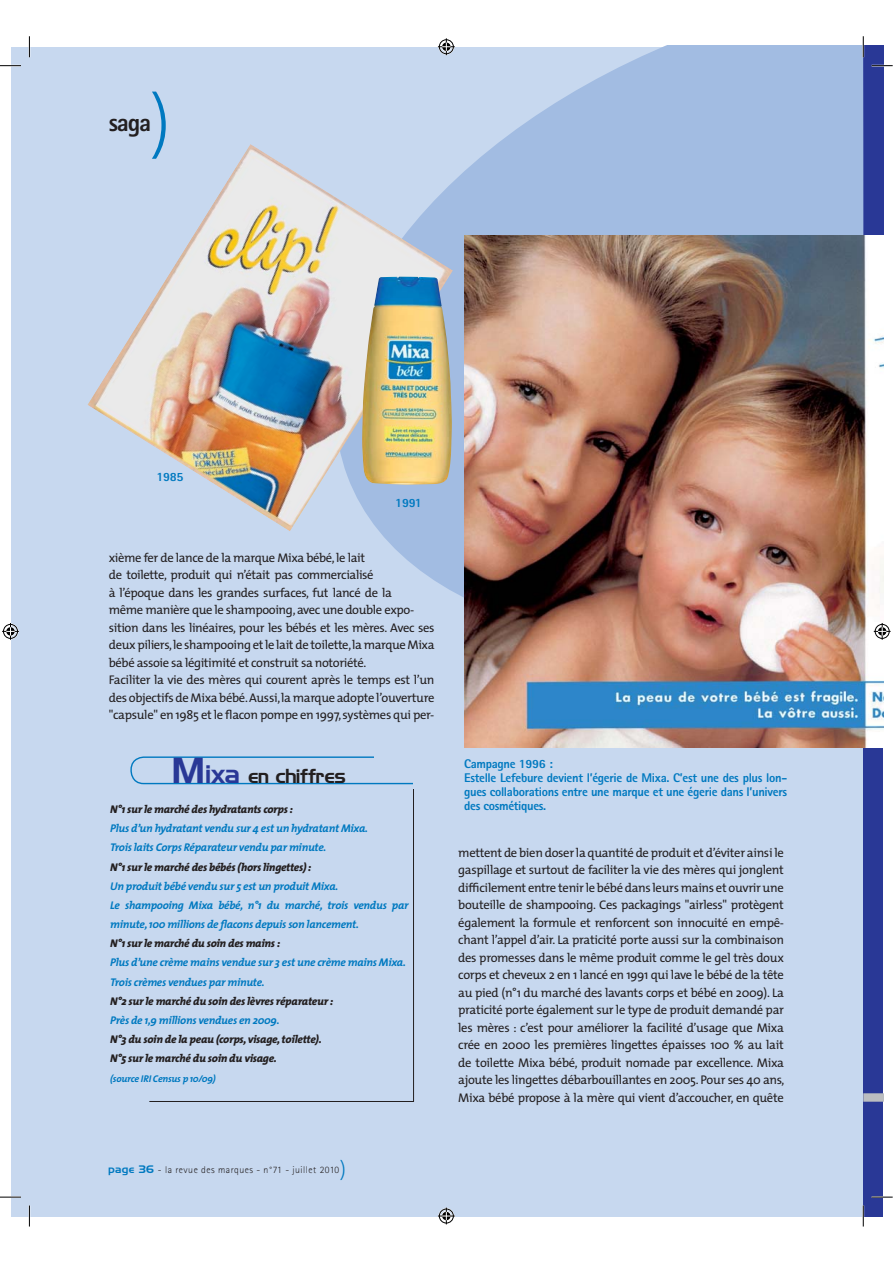
<style>
.page{position:relative;width:893px;height:1263px;background:#fff}
.page>*{position:absolute;margin:0;border:0;box-sizing:border-box;transform-origin:0 0}
.t1{font:300 70.05px "The Mix";color:#0079c0}
.t2{font:800 25.2px "Rotis Sans Serif";color:#231f20}
.t3{font:18.15px "Hancock Park Laser";color:#231f20}
.t4{font:12.6px/17.5px "The Mix";letter-spacing:-.03em;color:#231f20}
.t5{font:800 12.6px/13.8px "Rotis Sans Serif";letter-spacing:-.025em;color:#0079c0}
.t6{font:italic 700 11.25px/19.2px "The Mix";letter-spacing:-.025em;color:#0079c0}
.t7{font:italic 800 11.25px/19.2px "The Mix";letter-spacing:-.025em;color:#231f20}
.t8{font:300 9.75px "Rotis Sans Serif";letter-spacing:.05em;color:#231f20}
.t9{font:italic 700 9.75px "The Mix";letter-spacing:-.025em;color:#0079c0}
.s1{font-size:32.55px;color:#293896}
.s2{font-size:23.85px;color:#293896}
.s3{font-family:"Hancock Park Laser";font-weight:400;color:#0079c0}
.s4{font-family:"The Mix";font-size:21px;color:#0079c0}
</style>
<div class="page">
<div style="left:12px;top:47px;width:851px;height:1170px;background:#c7d8ef"></div>
<div style="left:863px;top:47px;width:20px;height:1170px;background:#293896"></div>
<svg style="left:863px;top:1093px;width:20px;height:9px"></svg>
<div style="left:130px;top:756px;width:331px;height:28px;border:1px solid #0079c0;border-radius:13px"></div>
<hr style="left:413px;top:784px;width:1px;height:318px;background:#231f20">
<hr style="left:149px;top:1101px;width:265px;height:1px;background:#231f20">
<div style="left:414px;top:776px;width:46px;height:13px;background:#c7d8ef"></div>
<div style="left:374px;top:739px;width:102px;height:39px;background:#c7d8ef"></div>
<svg style="left:379px;top:46px;width:484px;height:552px;fill:#a2bce2"></svg>
<img style="left:87px;top:144px;width:366px;height:387px">
<img style="left:362px;top:277px;width:90px;height:208px">
<img style="left:464px;top:236px;width:419px;height:511px">
<hr style="left:0;top:65px;width:21px;height:2px;background:#fff">
<hr style="left:0;top:1196px;width:21px;height:2px;background:#fff">
<hr style="left:872px;top:1196px;width:21px;height:2px;background:#fff">
<hr style="left:862px;top:36px;width:2px;height:21px;background:#fff">
<hr style="left:862px;top:1206px;width:2px;height:21px;background:#fff">
<svg style="left:0;top:65px;width:21px;height:1px"></svg>
<svg style="left:0;top:1197px;width:21px;height:1px"></svg>
<svg style="left:872px;top:1197px;width:21px;height:1px"></svg>
<svg style="left:29px;top:36px;width:1px;height:21px"></svg>
<svg style="left:29px;top:1206px;width:1px;height:21px"></svg>
<svg style="left:863px;top:1206px;width:1px;height:21px"></svg>
<svg style="left:438px;top:38px;width:17px;height:17px"></svg>
<svg style="left:438px;top:1208px;width:17px;height:16px"></svg>
<svg style="left:2px;top:623px;width:17px;height:17px"></svg>
<svg style="left:863px;top:36px;width:30px;height:604px"></svg>
<h1 class="t1" style="left:150px;top:80px;width:23px">)</h1>
<h2 class="t2" style="left:109px;top:114px;width:44px">saga</h2>
<p class="t5" style="left:156px;top:471px;width:29px">1985</p>
<p class="t5" style="left:395px;top:497px;width:28px">1991</p>
<p class="t4" style="left:109px;top:550px;width:327px">xième fer de lance de la marque Mixa bébé, le lait<br>de toilette, produit qui n’était pas commercialisé<br>à l’époque dans les grandes surfaces, fut lancé de la<br>même manière que le shampooing, avec une double expo&shy;sition dans les linéaires, pour les bébés et les mères. Avec ses deux piliers, le shampooing et le lait de toilette, la marque Mixa bébé assoie sa légitimité et construit sa notoriété.<br>Faciliter la vie des mères qui courent après le temps est l’un des objectifs de Mixa bébé. Aussi, la marque adopte l’ouverture "capsule" en 1985 et le flacon pompe en 1997, systèmes qui per-</p>
<h3 class="t3" style="left:174px;top:769px;width:174px"><span class="s1">M</span><span class="s2">ixa</span> en chiffres</h3>
<p class="t7" style="left:110px;top:801px;width:184px">N°1 sur le marché des hydratants corps :</p>
<p class="t6" style="left:110px;top:820px;width:259px">Plus d’un hydratant vendu sur 4 est un hydratant Mixa.<br>Trois laits Corps Réparateur vendu par minute.</p>
<p class="t7" style="left:110px;top:858px;width:203px">N°1 sur le marché des bébés (hors lingettes) :</p>
<p class="t6" style="left:110px;top:877px;width:300px">Un produit bébé vendu sur 5 est un produit Mixa.<br>Le shampooing Mixa bébé, n°1 du marché, trois vendus par minute, 100 millions de flacons depuis son lancement.</p>
<p class="t7" style="left:110px;top:935px;width:171px">N°1 sur le marché du soin des mains :</p>
<p class="t6" style="left:110px;top:954px;width:297px">Plus d’une crème mains vendue sur 3 est une crème mains Mixa.<br>Trois crèmes vendues par minute.</p>
<p class="t7" style="left:110px;top:992px;width:224px">N°2 sur le marché du soin des lèvres réparateur :</p>
<p class="t6" style="left:110px;top:1012px;width:171px">Près de 1,9 millions vendues en 2009.</p>
<p class="t7" style="left:110px;top:1031px;width:213px">N°3 du soin de la peau (corps, visage, toilette).<br>N°5 sur le marché du soin du visage.</p>
<p class="t9" style="left:110px;top:1074px;width:107px">(source IRI Census p 10/09)</p>
<p class="t8" style="left:109px;top:1166px;width:239px"><span class="s3">page 36</span> - la revue des marques - n°71 - juillet 2010<span class="s4">)</span></p>
<p class="t5" style="left:464px;top:758px;width:324px">Campagne 1996 :<br>Estelle Lefebure devient l’égerie de Mixa. C’est une des plus lon&shy;gues collaborations entre une marque et une égerie dans l’univers des cosmétiques.</p>
<p class="t4" style="left:458px;top:845px;width:328px;text-align:justify">mettent de bien doser la quantité de produit et d’éviter ainsi le gaspillage et surtout de faciliter la vie des mères qui jonglent difficilement entre tenir le bébé dans leurs mains et ouvrir une bouteille de shampooing. Ces packagings "airless" protègent également la formule et renforcent son innocuité en empê&shy;chant l’appel d’air. La praticité porte aussi sur la combinaison des promesses dans le même produit comme le gel très doux corps et cheveux 2 en 1 lancé en 1991 qui lave le bébé de la tête au pied (n°1 du marché des lavants corps et bébé en 2009). La praticité porte également sur le type de produit demandé par les mères : c’est pour améliorer la facilité d’usage que Mixa crée en 2000 les premières lingettes épaisses 100 % au lait de toilette Mixa bébé, produit nomade par excellence. Mixa ajoute les lingettes débarbouillantes en 2005. Pour ses 40 ans, Mixa bébé propose à la mère qui vient d’accoucher, en quête</p>
</div>
